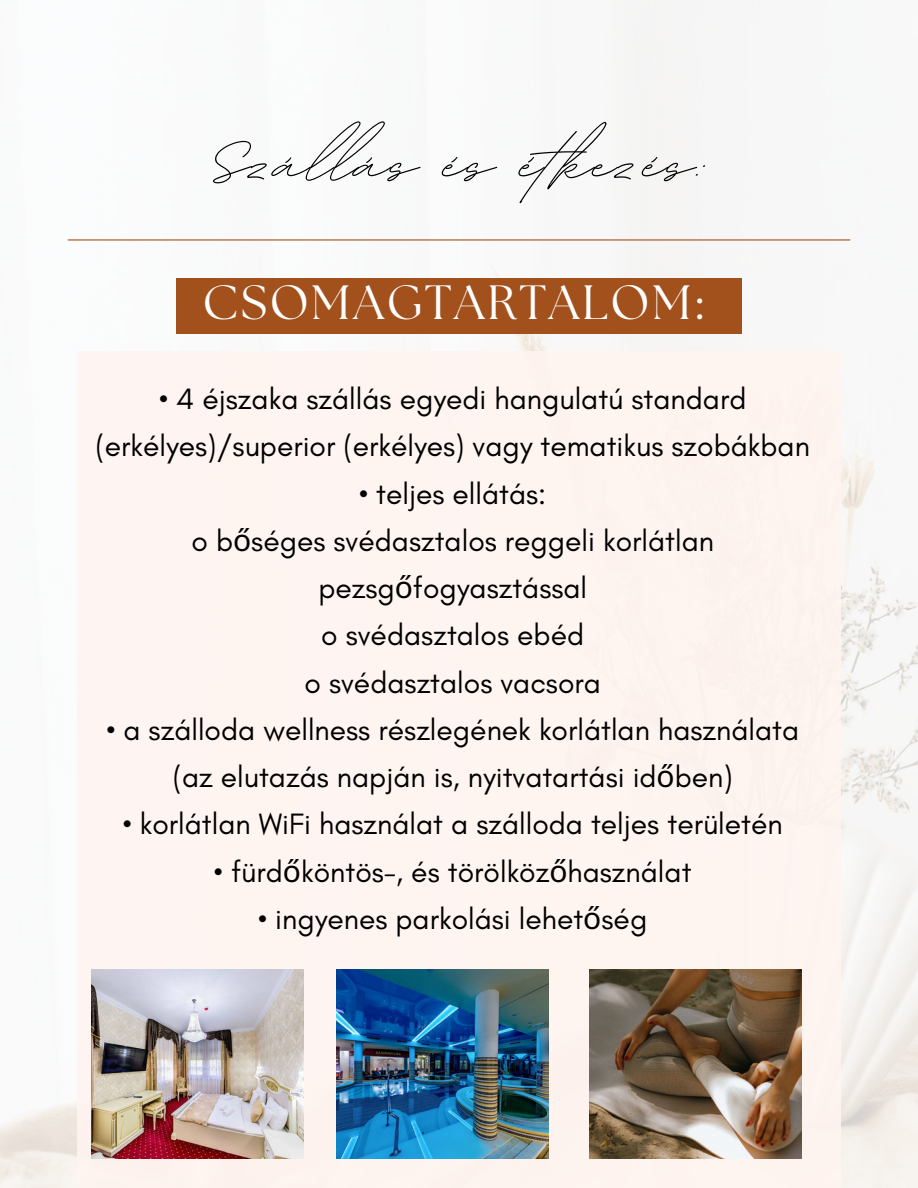
<style>
.page{position:relative;width:918px;height:1188px;background:#fff}
.page>*{position:absolute;margin:0;border:0;box-sizing:border-box;transform-origin:0 0}
.t1{font:106.65px "BD Script";letter-spacing:.01em;color:#000}
.t2{font:48px "The Seasons";letter-spacing:.05em;color:#fff}
.t3{font:30px/47.2px "Glacial Indifference";color:#000;text-align:center}
.s1{font-family:"Noto Sans"}
</style>
<div class="page">
<img style="left:0;top:0;width:918px;height:1188px">
<div style="left:77px;top:352px;width:764px;height:836px;background:#fff4f0"></div>
<img style="left:92px;top:969px;width:211px;height:189px">
<img style="left:337px;top:969px;width:211px;height:189px">
<img style="left:590px;top:969px;width:211px;height:189px">
<div style="left:176px;top:278px;width:566px;height:56px;background:#a2511d"></div>
<hr style="left:68px;top:239px;width:782px;height:2px;background:#a2511d">
<p class="t1" style="left:210px;top:92px;width:500px">Szál ás és étkezés:</p>
<p class="t2" style="left:203px;top:280px;width:502px">CSOMAGTARTALOM:</p>
<h1 class="t3" style="left:96px;top:375px;width:716px">• 4 éjszaka szállás egyedi hangulatú standard (erkélyes)/superior (erkélyes) vagy tematikus szobákban</h1>
<p class="t3" style="left:359px;top:469px;width:189px">• teljes ellátás:</p>
<p class="t3" style="left:191px;top:517px;width:524px">o b<span class="s1">ő</span>séges svédasztalos reggeli korlátlan pezsg<span class="s1">ő</span>fogyasztással</p>
<p class="t3" style="left:321px;top:611px;width:264px">o svédasztalos ebéd</p>
<p class="t3" style="left:305px;top:658px;width:298px">o svédasztalos vacsora</p>
<p class="t3" style="left:106px;top:706px;width:694px">• a szálloda wellness részlegének korlátlan használata</p>
<p class="t3" style="left:173px;top:753px;width:561px">(az elutazás napján is, nyitvatartási id<span class="s1">ő</span>ben)</p>
<p class="t3" style="left:123px;top:800px;width:662px">• korlátlan WiFi használat a szálloda teljes területén</p>
<p class="t3" style="left:214px;top:847px;width:479px">• fürd<span class="s1">ő</span>köntös-, és törölköz<span class="s1">ő</span>használat</p>
<p class="t3" style="left:258px;top:895px;width:391px">• ingyenes parkolási lehet<span class="s1">ő</span>ség</p>
</div>
